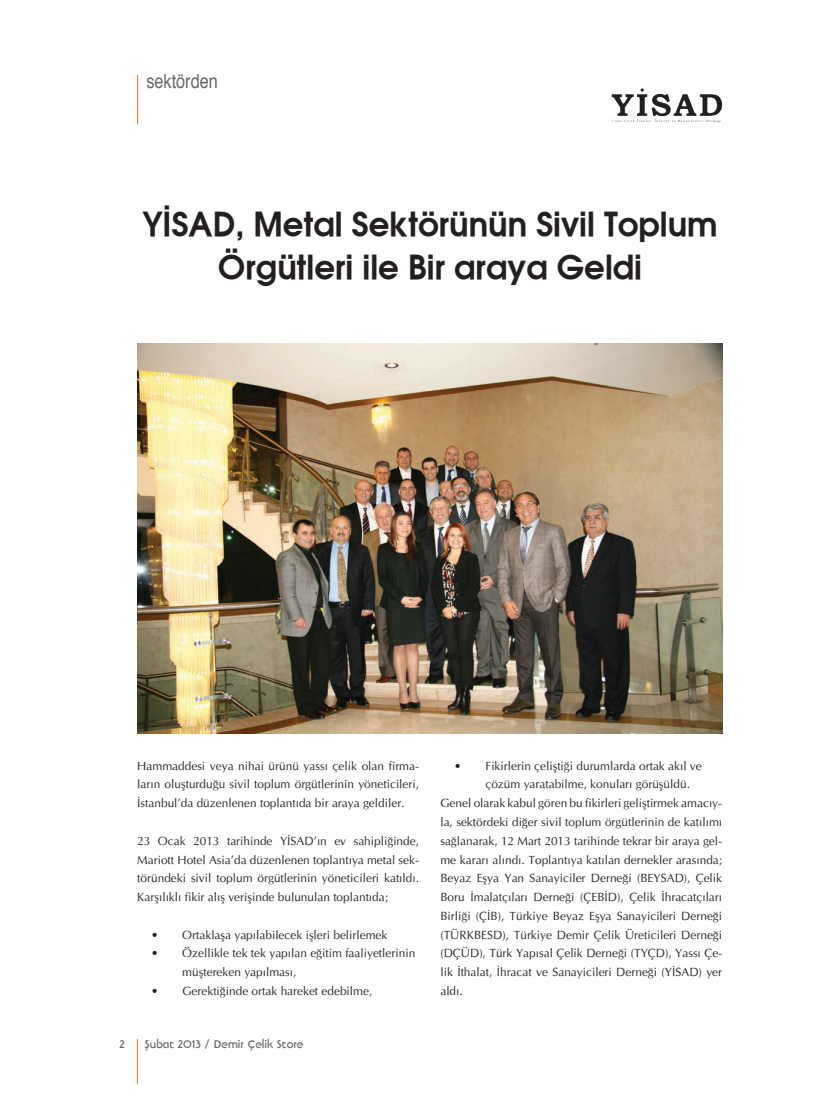
<style>
.page{position:relative;width:815px;height:1099px;background:#fff}
.page>*{position:absolute;margin:0;border:0;box-sizing:border-box;transform-origin:0 0}
.t1{font:700 32.5px/43.8px "Avant Garde";color:#231f20;text-align:center}
.t2{font:19.5px "Helvetica";color:#666;scale:.83 1}
.t3{font:700 13.75px "LT Banjoman";color:#666}
.t4{font:11.88px/18.8px "Optima T";color:#231f20;text-align:justify}
</style>
<div class="page">
<hr style="left:137px;top:1038px;width:1px;height:45px;background:#f36621">
<hr style="left:137px;top:75px;width:1px;height:49px;background:#f36621">
<img style="left:640px;top:88px;width:31px;height:28px">
<img style="left:137px;top:343px;width:586px;height:390px">
<h2 class="t2" style="left:146px;top:66px;width:87px">sektörden</h2>
<h1 class="t1" style="left:143px;top:201px;width:577px">YİSAD, Metal Sektörünün Sivil Toplum<br>Örgütleri ile Bir araya Geldi</h1>
<p class="t4" style="left:137px;top:756px;width:283px">Hammaddesi veya nihai ürünü yassı çelik olan firma&shy;ların oluşturduğu sivil toplum örgütlerinin yöneticileri, İstanbul’da düzenlenen toplantıda bir araya geldiler.</p>
<p class="t4" style="left:137px;top:831px;width:283px">23 Ocak 2013 tarihinde YİSAD’ın ev sahipliğinde, Mariott Hotel Asia’da düzenlenen toplantıya metal sek&shy;töründeki sivil toplum örgütlerinin yöneticileri katıldı.<br>Karşılıklı fikir alış verişinde bulunulan toplantıda;</p>
<p class="t4" style="left:151px;top:925px;width:238px">• Ortaklaşa yapılabilecek işleri belirlemek</p>
<p class="t4" style="left:182px;top:943px;width:234px;text-indent:-31px">• Özellikle tek tek yapılan eğitim faaliyetlerinin müştereken yapılması,</p>
<p class="t4" style="left:151px;top:981px;width:223px">• Gerektiğinde ortak hareket edebilme,</p>
<p class="t3" style="left:120px;top:1036px;width:7px">2</p>
<p class="t3" style="left:145px;top:1036px;width:160px">Şubat 2013 / Demir Çelik Store</p>
<p class="t4" style="left:454px;top:756px;width:249px">• Fikirlerin çeliştiği durumlarda ortak akıl ve</p>
<p class="t4" style="left:485px;top:775px;width:206px">çözüm yaratabilme, konuları görüşüldü.</p>
<p class="t4" style="left:440px;top:793px;width:283px">Genel olarak kabul gören bu fikirleri geliştirmek amacıy-</p>
<p class="t4" style="left:440px;top:812px;width:283px">la, sektördeki diğer sivil toplum örgütlerinin de katılımı</p>
<p class="t4" style="left:440px;top:831px;width:283px">sağlanarak, 12 Mart 2013 tarihinde tekrar bir araya gel-</p>
<p class="t4" style="left:440px;top:850px;width:283px">me kararı alındı. Toplantıya katılan dernekler arasında;</p>
<p class="t4" style="left:440px;top:868px;width:283px">Beyaz Eşya Yan Sanayiciler Derneği (BEYSAD), Çelik</p>
<p class="t4" style="left:440px;top:887px;width:283px">Boru İmalatçıları Derneği (ÇEBİD), Çelik İhracatçıları</p>
<p class="t4" style="left:440px;top:906px;width:283px">Birliği (ÇİB), Türkiye Beyaz Eşya Sanayicileri Derneği</p>
<p class="t4" style="left:440px;top:925px;width:283px">(TÜRKBESD), Türkiye Demir Çelik Üreticileri Derneği</p>
<p class="t4" style="left:440px;top:943px;width:283px">(DÇÜD), Türk Yapısal Çelik Derneği (TYÇD), Yassı Çe-</p>
<p class="t4" style="left:440px;top:962px;width:283px">lik İthalat, İhracat ve Sanayicileri Derneği (YİSAD) yer</p>
<p class="t4" style="left:440px;top:981px;width:24px">aldı.</p>
</div>
